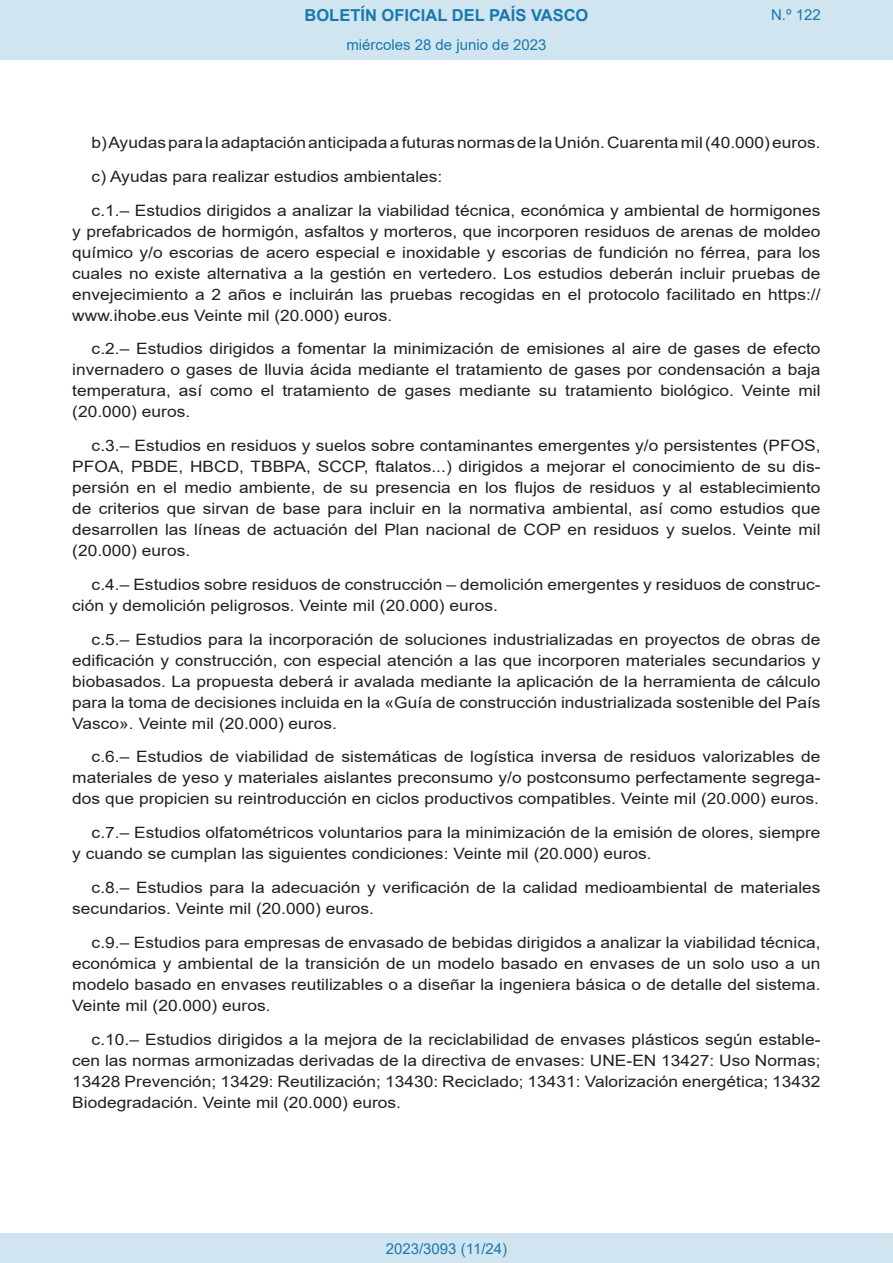
<style>
.page{position:relative;width:893px;height:1263px;background:#fff}
.page>*{position:absolute;margin:0;border:0;box-sizing:border-box;transform-origin:0 0}
.t1{font:700 16.5px "Arial";color:#1879ad}
.BOPVDetalle{font:15.6px/21px "Arial";color:#231f20;text-align:justify;scale:1.11 1}
.Paginacion_Centro{font:15px "Arial";color:#1879ad}
</style>
<div class="page">
<div style="left:0;top:0;width:893px;height:60px;background:#d0e5f0"></div>
<div style="left:0;top:1233px;width:893px;height:30px;background:#d0e5f0"></div>
<p class="t1" style="left:305px;top:3px;width:285px">BOLETÍN OFICIAL DEL PAÍS VASCO</p>
<p class="Paginacion_Centro" style="left:346px;top:35px;width:202px">miércoles 28 de junio de 2023</p>
<p class="Paginacion_Centro" style="left:771px;top:5px;width:51px">N.º 122</p>
<p class="BOPVDetalle" style="left:92px;top:132px;width:658px">b) Ayudas para la adaptación anticipada a futuras normas de la Unión. Cuarenta mil (40.000) euros.</p>
<p class="BOPVDetalle" style="left:92px;top:166px;width:317px">c) Ayudas para realizar estudios ambientales:</p>
<p class="BOPVDetalle" style="left:72px;top:200px;width:676px;text-indent:19px">c.1.– Estudios dirigidos a analizar la viabilidad técnica, económica y ambiental de hormigones y prefabricados de hormigón, asfaltos y morteros, que incorporen residuos de arenas de moldeo químico y/o escorias de acero especial e inoxidable y escorias de fundición no férrea, para los cuales no existe alternativa a la gestión en vertedero. Los estudios deberán incluir pruebas de envejecimiento a 2 años e incluirán las pruebas recogidas en el protocolo facilitado en https:// www.ihobe.eus Veinte mil (20.000) euros.</p>
<p class="BOPVDetalle" style="left:72px;top:338px;width:676px;text-indent:19px">c.2.– Estudios dirigidos a fomentar la minimización de emisiones al aire de gases de efecto invernadero o gases de lluvia ácida mediante el tratamiento de gases por condensación a baja temperatura, así como el tratamiento de gases mediante su tratamiento biológico. Veinte mil (20.000) euros.</p>
<p class="BOPVDetalle" style="left:72px;top:435px;width:676px;text-indent:19px">c.3.– Estudios en residuos y suelos sobre contaminantes emergentes y/o persistentes (PFOS, PFOA, PBDE, HBCD, TBBPA, SCCP, ftalatos...) dirigidos a mejorar el conocimiento de su dis&shy;persión en el medio ambiente, de su presencia en los flujos de residuos y al establecimiento de criterios que sirvan de base para incluir en la normativa ambiental, así como estudios que desarrollen las líneas de actuación del Plan nacional de COP en residuos y suelos. Veinte mil (20.000) euros.</p>
<p class="BOPVDetalle" style="left:72px;top:574px;width:676px;text-indent:19px">c.4.– Estudios sobre residuos de construcción – demolición emergentes y residuos de construc&shy;ción y demolición peligrosos. Veinte mil (20.000) euros.</p>
<p class="BOPVDetalle" style="left:72px;top:629px;width:676px;text-indent:19px">c.5.– Estudios para la incorporación de soluciones industrializadas en proyectos de obras de edificación y construcción, con especial atención a las que incorporen materiales secundarios y biobasados. La propuesta deberá ir avalada mediante la aplicación de la herramienta de cálculo para la toma de decisiones incluida en la «Guía de construcción industrializada sostenible del País Vasco». Veinte mil (20.000) euros.</p>
<p class="BOPVDetalle" style="left:72px;top:746px;width:676px;text-indent:19px">c.6.– Estudios de viabilidad de sistemáticas de logística inversa de residuos valorizables de materiales de yeso y materiales aislantes preconsumo y/o postconsumo perfectamente segrega&shy;dos que propicien su reintroducción en ciclos productivos compatibles. Veinte mil (20.000) euros.</p>
<p class="BOPVDetalle" style="left:72px;top:822px;width:676px;text-indent:19px">c.7.– Estudios olfatométricos voluntarios para la minimización de la emisión de olores, siempre y cuando se cumplan las siguientes condiciones: Veinte mil (20.000) euros.</p>
<p class="BOPVDetalle" style="left:72px;top:877px;width:676px;text-indent:19px">c.8.– Estudios para la adecuación y verificación de la calidad medioambiental de materiales secundarios. Veinte mil (20.000) euros.</p>
<p class="BOPVDetalle" style="left:72px;top:932px;width:676px;text-indent:19px">c.9.– Estudios para empresas de envasado de bebidas dirigidos a analizar la viabilidad técnica, económica y ambiental de la transición de un modelo basado en envases de un solo uso a un modelo basado en envases reutilizables o a diseñar la ingeniera básica o de detalle del sistema.<br>Veinte mil (20.000) euros.</p>
<p class="BOPVDetalle" style="left:72px;top:1028px;width:676px;text-indent:19px">c.10.– Estudios dirigidos a la mejora de la reciclabilidad de envases plásticos según estable&shy;cen las normas armonizadas derivadas de la directiva de envases: UNE-EN 13427: Uso Normas; 13428 Prevención; 13429: Reutilización; 13430: Reciclado; 13431: Valorización energética; 13432<br>Biodegradación. Veinte mil (20.000) euros.</p>
<p class="Paginacion_Centro" style="left:386px;top:1238px;width:123px">2023/3093 (11/24)</p>
</div>
